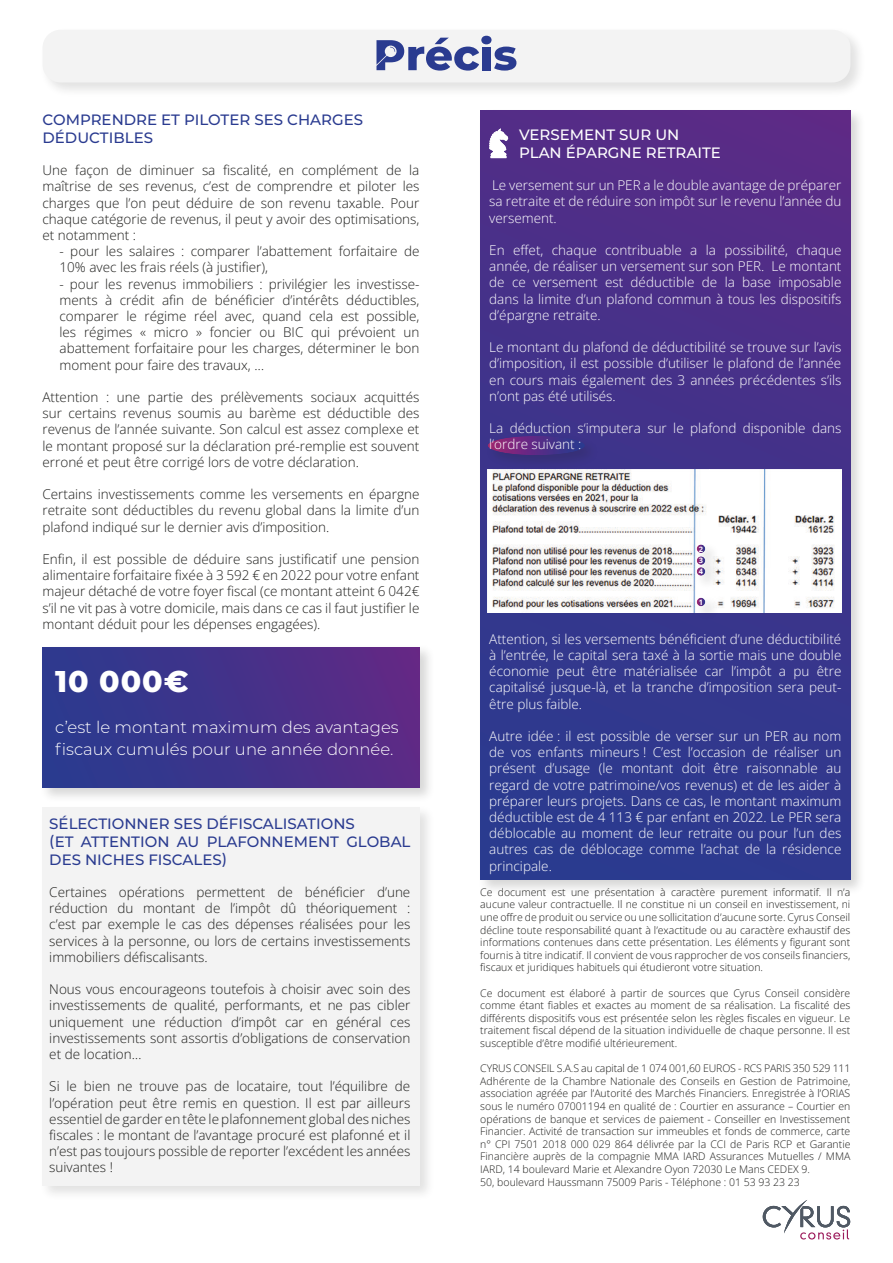
<style>
.page{position:relative;width:893px;height:1263px;background:#fff}
.page>*{position:absolute;margin:0;border:0;box-sizing:border-box;transform-origin:0 0}
.t1{font:800 30px "Montserrat";color:#fff}
.t2{font:300 16.5px/21.6px "Montserrat";color:#fff}
.t3{font:500 15px/18px "Montserrat";color:#2a3b90}
.t4{font:500 15px/18px "Montserrat";color:#fff}
.t5{font:13.5px/16.2px "Open Sans";color:#1d1d1b;text-align:justify}
.t6{font:13.5px/16.2px "Open Sans";color:#fff;text-align:justify}
.t7{font:10.5px/12.6px "Open Sans";color:#1d1d1b;text-align:justify}
.t8{font:700 7.5px/11.1px "Open Sans";color:#fff;text-align:justify}
</style>
<div class="page">
<div style="left:477px;top:107px;width:389px;height:788px;background:#1d1d1b;opacity:.18"></div>
<div style="left:480px;top:110px;width:370px;height:770px;background:linear-gradient(to bottom,#572c86,#293c90)"></div>
<div style="left:40px;top:27px;width:826px;height:71px;background:#1d1d1b;opacity:.13"></div>
<div style="left:43px;top:30px;width:807px;height:52px;background:#f3f3f3;border-radius:18px"></div>
<div style="left:40px;top:804px;width:395px;height:397px;background:#1d1d1b;opacity:.13"></div>
<div style="left:43px;top:807px;width:377px;height:378px;background:#f3f3f3"></div>
<div style="left:485px;top:433px;width:114px;height:37px;background:#1d1d1b;opacity:.18"></div>
<svg style="left:488px;top:436px;width:97px;height:19px;background:#552d83"></svg>
<div style="left:481px;top:36px;width:10px;height:8px;background:#2a3b90;border-radius:50%"></div>
<div style="left:482px;top:47px;width:9px;height:23px;background:#2a3b90"></div>
<svg style="left:494px;top:47px;width:22px;height:24px"></svg>
<svg style="left:376px;top:38px;width:103px;height:33px"></svg>
<svg style="left:489px;top:129px;width:19px;height:29px"></svg>
<svg style="left:763px;top:1200px;width:87px;height:39px"></svg>
<div style="left:40px;top:644px;width:395px;height:159px;background:#1d1d1b;opacity:.18"></div>
<div style="left:43px;top:647px;width:377px;height:141px;background:linear-gradient(to right,#273b8f,#5e2985)"></div>
<img style="left:488px;top:469px;width:353px;height:143px">
<div style="left:694px;top:542px;width:26px;height:26px;background:#1d1d1b;opacity:.18"></div>
<svg style="left:697px;top:544px;width:8px;height:9px"></svg>
<div style="left:694px;top:554px;width:26px;height:26px;background:#1d1d1b;opacity:.18"></div>
<svg style="left:697px;top:556px;width:8px;height:9px"></svg>
<div style="left:694px;top:565px;width:26px;height:26px;background:#1d1d1b;opacity:.18"></div>
<svg style="left:697px;top:567px;width:8px;height:9px"></svg>
<div style="left:694px;top:595px;width:26px;height:26px;background:#1d1d1b;opacity:.18"></div>
<svg style="left:697px;top:598px;width:8px;height:8px"></svg>
<p class="t3" style="left:43px;top:110px;width:322px">COMPRENDRE ET PILOTER SES CHARGES<br>DÉDUCTIBLES</p>
<p class="t5" style="left:43px;top:162px;width:378px">Une façon de diminuer sa fiscalité, en complément de la maîtrise de ses revenus, c’est de comprendre et piloter les charges que l’on peut déduire de son revenu taxable. Pour chaque catégorie de revenus, il peut y avoir des optimisations, et notamment :</p>
<p class="t5" style="left:60px;top:245px;width:361px">- pour les salaires : comparer l’abattement forfaitaire de<br>10% avec les frais réels (à justifier),</p>
<p class="t5" style="left:60px;top:277px;width:361px">- pour les revenus immobiliers : privilégier les investisse&shy;ments à crédit afin de bénéficier d’intérêts déductibles, comparer le régime réel avec, quand cela est possible, les régimes « micro » foncier ou BIC qui prévoient un abattement forfaitaire pour les charges, déterminer le bon moment pour faire des travaux, …</p>
<p class="t5" style="left:43px;top:389px;width:378px">Attention : une partie des prélèvements sociaux acquittés sur certains revenus soumis au barème est déductible des revenus de l’année suivante. Son calcul est assez complexe et le montant proposé sur la déclaration pré-remplie est souvent erroné et peut être corrigé lors de votre déclaration.</p>
<p class="t5" style="left:43px;top:486px;width:378px">Certains investissements comme les versements en épargne retraite sont déductibles du revenu global dans la limite d’un plafond indiqué sur le dernier avis d’imposition.</p>
<p class="t5" style="left:43px;top:551px;width:378px">Enfin, il est possible de déduire sans justificatif une pension alimentaire forfaitaire fixée à 3 592 € en 2022 pour votre enfant majeur détaché de votre foyer fiscal (ce montant atteint 6 042€ s’il ne vit pas à votre domicile, mais dans ce cas il faut justifier le montant déduit pour les dépenses engagées).</p>
<h1 class="t1" style="left:55px;top:664px;width:135px">10 000€</h1>
<p class="t2" style="left:55px;top:717px;width:345px">c’est le montant maximum des avantages fiscaux cumulés pour une année donnée.</p>
<p class="t3" style="left:49px;top:814px;width:363px">SÉLECTIONNER SES DÉFISCALISATIONS<br>(ET ATTENTION AU PLAFONNEMENT GLOBAL<br>DES NICHES FISCALES)</p>
<p class="t5" style="left:49px;top:884px;width:363px">Certaines opérations permettent de bénéficier d’une réduction du montant de l’impôt dû théoriquement : c’est par exemple le cas des dépenses réalisées pour les services à la personne, ou lors de certains investissements immobiliers défiscalisants.</p>
<p class="t5" style="left:49px;top:981px;width:363px">Nous vous encourageons toutefois à choisir avec soin des investissements de qualité, performants, et ne pas cibler uniquement une réduction d’impôt car en général ces investissements sont assortis d’obligations de conservation et de location…</p>
<p class="t5" style="left:49px;top:1078px;width:363px">Si le bien ne trouve pas de locataire, tout l’équilibre de l’opération peut être remis en question. Il est par ailleurs essentiel de garder en tête le plafonnement global des niches fiscales : le montant de l’avantage procuré est plafonné et il n’est pas toujours possible de reporter l’excédent les années suivantes !</p>
<p class="t4" style="left:519px;top:125px;width:203px">VERSEMENT SUR UN<br>PLAN ÉPARGNE RETRAITE</p>
<p class="t6" style="left:489px;top:178px;width:354px">Le versement sur un PER a le double avantage de préparer sa retraite et de réduire son impôt sur le revenu l’année du versement.</p>
<p class="t6" style="left:489px;top:242px;width:354px">En effet, chaque contribuable a la possibilité, chaque année, de réaliser un versement sur son PER. Le montant de ce versement est déductible de la base imposable dans la limite d’un plafond commun à tous les dispositifs d’épargne retraite.</p>
<p class="t6" style="left:489px;top:340px;width:354px">Le montant du plafond de déductibilité se trouve sur l’avis d’imposition, il est possible d’utiliser le plafond de l’année en cours mais également des 3 années précédentes s’ils n’ont pas été utilisés.</p>
<p class="t6" style="left:489px;top:421px;width:354px">La déduction s‘imputera sur le plafond disponible dans l‘ordre suivant :</p>
<p class="t8" style="left:699px;top:543px;width:6px">2<br>3<br>4</p>
<p class="t8" style="left:699px;top:597px;width:6px">1</p>
<p class="t8" style="left:699px;top:596px;width:6px">1</p>
<p class="t6" style="left:489px;top:630px;width:354px">Attention, si les versements bénéficient d’une déductibilité à l’entrée, le capital sera taxé à la sortie mais une double économie peut être matérialisée car l’impôt a pu être capitalisé jusque-là, et la tranche d’imposition sera peut&shy;être plus faible.</p>
<p class="t6" style="left:489px;top:728px;width:354px">Autre idée : il est possible de verser sur un PER au nom de vos enfants mineurs ! C’est l’occasion de réaliser un présent d’usage (le montant doit être raisonnable au regard de votre patrimoine/vos revenus) et de les aider à préparer leurs projets. Dans ce cas, le montant maximum déductible est de 4 113 € par enfant en 2022. Le PER sera déblocable au moment de leur retraite ou pour l’un des autres cas de déblocage comme l’achat de la résidence principale.</p>
<p class="t7" style="left:480px;top:885px;width:372px">Ce document est une présentation à caractère purement informatif. Il n’a aucune valeur contractuelle. Il ne constitue ni un conseil en investissement, ni une offre de produit ou service ou une sollicitation d’aucune sorte. Cyrus Conseil décline toute responsabilité quant à l’exactitude ou au caractère exhaustif des informations contenues dans cette présentation. Les éléments y figurant sont fournis à titre indicatif. Il convient de vous rapprocher de vos conseils financiers, fiscaux et juridiques habituels qui étudieront votre situation.</p>
<p class="t7" style="left:480px;top:986px;width:372px">Ce document est élaboré à partir de sources que Cyrus Conseil considère comme étant fiables et exactes au moment de sa réalisation. La fiscalité des différents dispositifs vous est présentée selon les règles fiscales en vigueur. Le traitement fiscal dépend de la situation individuelle de chaque personne. Il est susceptible d’être modifié ultérieurement.</p>
<p class="t7" style="left:480px;top:1062px;width:372px;text-align:left">CYRUS CONSEIL S.A.S au capital de 1 074 001,60 EUROS - RCS PARIS 350 529 111<br>Adhérente de la Chambre Nationale des Conseils en Gestion de Patrimoine, association agréée par l’Autorité des Marchés Financiers. Enregistrée à l’ORIAS sous le numéro 07001194 en qualité de : Courtier en assurance – Courtier en opérations de banque et services de paiement - Conseiller en Investissement Financier. Activité de transaction sur immeubles et fonds de commerce, carte n° CPI 7501 2018 000 029 864 délivrée par la CCI de Paris RCP et Garantie Financière auprès de la compagnie MMA IARD Assurances Mutuelles / MMA IARD, 14 boulevard Marie et Alexandre Oyon 72030 Le Mans CEDEX 9.<br>50, boulevard Haussmann 75009 Paris - Téléphone : 01 53 93 23 23</p>
</div>
